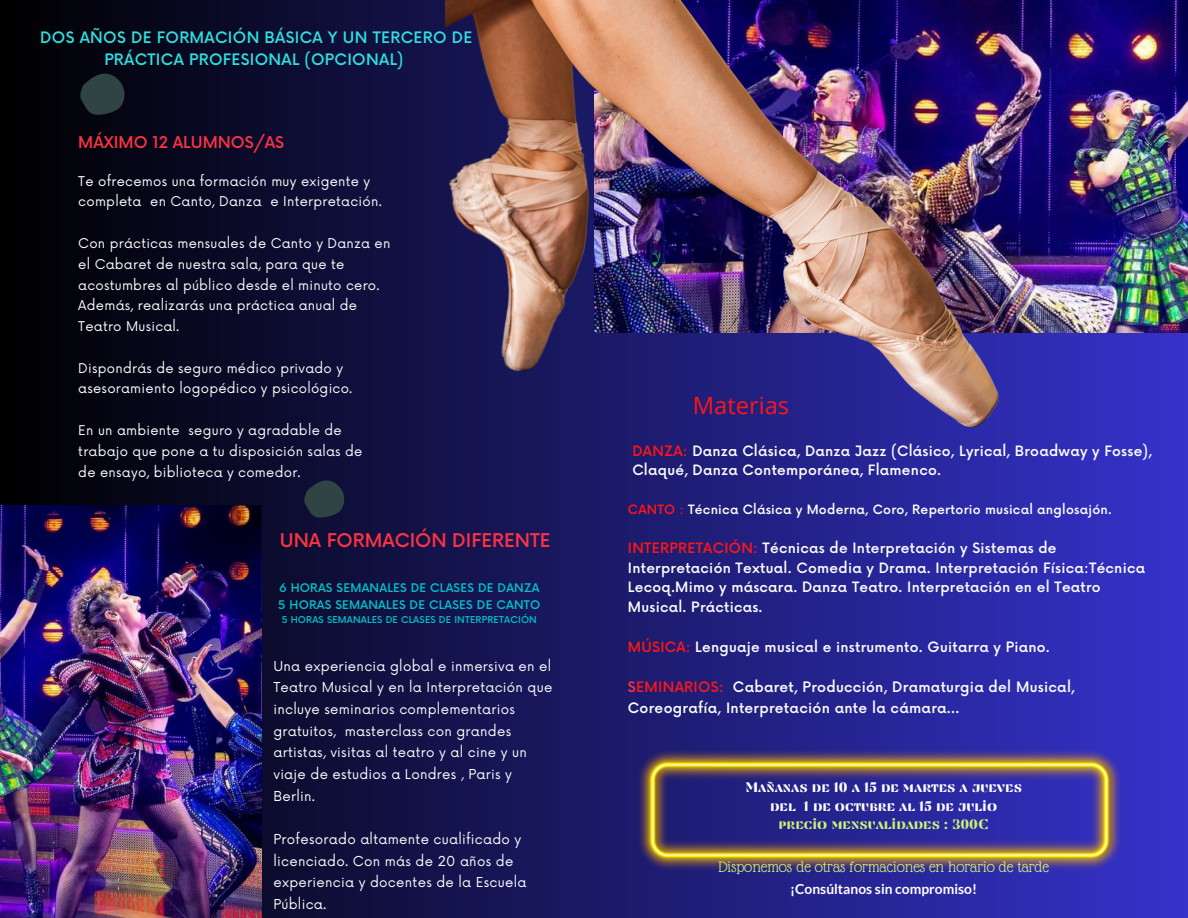
<style>
.page{position:relative;width:1188px;height:918px;background:#fff}
.page>*{position:absolute;margin:0;border:0;box-sizing:border-box;transform-origin:0 0}
.t1{font:23.7px "Open Sans";color:#ff1616}
.t2{font:500 18.45px "Now";color:#fa3343}
.t3{font:16.65px "Glass Antiqua";color:#cdef77}
.t4{font:500 15.9px "Now";color:#fa3343}
.t5{font:500 15.45px/22.2px "Now";letter-spacing:.02em;color:#2fdfdf;text-align:center}
.t6{font:500 14.1px/20.9px "Now";letter-spacing:.02em;color:#fff}
.t7{font:500 13.95px/19.8px "Now";letter-spacing:.02em;color:#fff}
.t8{font:13.8px "Findel Display";color:#fff}
.t9{font:700 13.8px "Lato";color:#fff}
.t10{font:13.8px "Findel Display";color:#cdef77}
.t11{font:13.35px/21.8px "Now";letter-spacing:.02em;color:#fff}
.t12{font:13.2px/20.9px "Now";letter-spacing:.02em;color:#fff}
.t13{font:500 12.6px "Now";letter-spacing:.02em;color:#fff}
.t14{font:500 11.7px "Now";letter-spacing:.02em;color:#00c2cb}
.t15{font:500 9.15px "Now";letter-spacing:.02em;color:#00c2cb}
.s1{color:#ff1616}
.s2{color:#fa3343}
</style>
<div class="page">
<div style="left:0;top:0;width:1188px;height:918px;background:linear-gradient(to right,#000,#3533cb)"></div>
<img style="left:0;top:505px;width:261px;height:413px">
<svg style="left:78px;top:70px;width:50px;height:46px;background:#1e2b2f"></svg>
<svg style="left:303px;top:477px;width:45px;height:42px;background:#222f3e"></svg>
<img style="left:1013px;top:0;width:175px;height:332px">
<img style="left:636px;top:747px;width:488px;height:125px">
<img style="left:445px;top:0;width:568px;height:435px">
<h2 class="t5" style="left:40px;top:27px;width:434px">DOS AÑOS DE FORMACIÓN BÁSICA Y UN TERCERO DE<br>PRÁCTICA PROFESIONAL (OPCIONAL)</h2>
<p class="t4" style="left:78px;top:134px;width:207px">MÁXIMO 12 ALUMNOS/AS</p>
<h1 class="t12" style="left:78px;top:171px;width:305px">Te ofrecemos una formación muy exigente y completa en Canto, Danza e Interpretación.</h1>
<p class="t12" style="left:78px;top:233px;width:314px">Con prácticas mensuales de Canto y Danza en el Cabaret de nuestra sala, para que te acostumbres al público desde el minuto cero.<br>Además, realizarás una práctica anual de Teatro Musical.</p>
<h4 class="t12" style="left:78px;top:358px;width:276px">Dispondrás de seguro médico privado y asesoramiento logopédico y psicológico.</h4>
<p class="t12" style="left:78px;top:420px;width:286px">En un ambiente seguro y agradable de trabajo que pone a tu disposición salas de de ensayo, biblioteca y comedor.</p>
<h4 class="t2" style="left:280px;top:530px;width:272px">UNA FORMACIÓN DIFERENTE</h4>
<h5 class="t14" style="left:279px;top:581px;width:262px">6 HORAS SEMANALES DE CLASES DE DANZA</h5>
<p class="t14" style="left:278px;top:598px;width:264px">5 HORAS SEMANALES DE CLASES DE CANTO</p>
<p class="t15" style="left:282px;top:615px;width:257px">5 HORAS SEMANALES DE CLASES DE INTERPRETACIÓN</p>
<p class="t11" style="left:273px;top:656px;width:281px">Una experiencia global e inmersiva en el Teatro Musical y en la Interpretación que incluye seminarios complementarios gratuitos, masterclass con grandes artistas, visitas al teatro y al cine y un viaje de estudios a Londres , Paris y Berlin.</p>
<p class="t11" style="left:273px;top:829px;width:255px">Profesorado altamente cualificado y licenciado. Con más de 20 años de experiencia y docentes de la Escuela<br>Pública.</p>
<p class="t1" style="left:693px;top:389px;width:98px">Materias</p>
<p class="t7" style="left:632px;top:442px;width:521px"><span class="s1">DANZA:</span> Danza Clásica, Danza Jazz (Clásico, Lyrical, Broadway y Fosse),<br>Claqué, Danza Contemporánea, Flamenco.</p>
<p class="t13" style="left:628px;top:503px;width:485px"><span class="s1">CANTO :</span> Técnica Clásica y Moderna, Coro, Repertorio musical anglosajón.</p>
<p class="t7" style="left:628px;top:539px;width:519px"><span class="s1">INTERPRETACIÓN:</span> Técnicas de Interpretación y Sistemas de Interpretación Textual. Comedia y Drama. Interpretación Física:Técnica Lecoq.Mimo y máscara. Danza Teatro. Interpretación en el Teatro Musical. Prácticas.</p>
<p class="t7" style="left:628px;top:638px;width:423px"><span class="s1">MÚSICA:</span> Lenguaje musical e instrumento. Guitarra y Piano.</p>
<p class="t6" style="left:628px;top:677px;width:448px"><span class="s2">S</span><span class="s1">EMINARIOS:</span> Cabaret, Producción, Dramaturgia del Musical,<br>Coreografía, Interpretación ante la cámara...</p>
<p class="t8" style="left:745px;top:779px;width:278px">Mañanas de 10 a 15 de martes a jueves</p>
<p class="t8" style="left:770px;top:798px;width:228px">del 1 de octubre al 15 de julio</p>
<p class="t10" style="left:778px;top:817px;width:212px">precio mensualidades : 300€</p>
<p class="t3" style="left:718px;top:858px;width:332px">Disponemos de otras formaciones en horario de tarde</p>
<p class="t9" style="left:790px;top:880px;width:188px">¡Consúltanos sin compromiso!</p>
</div>
